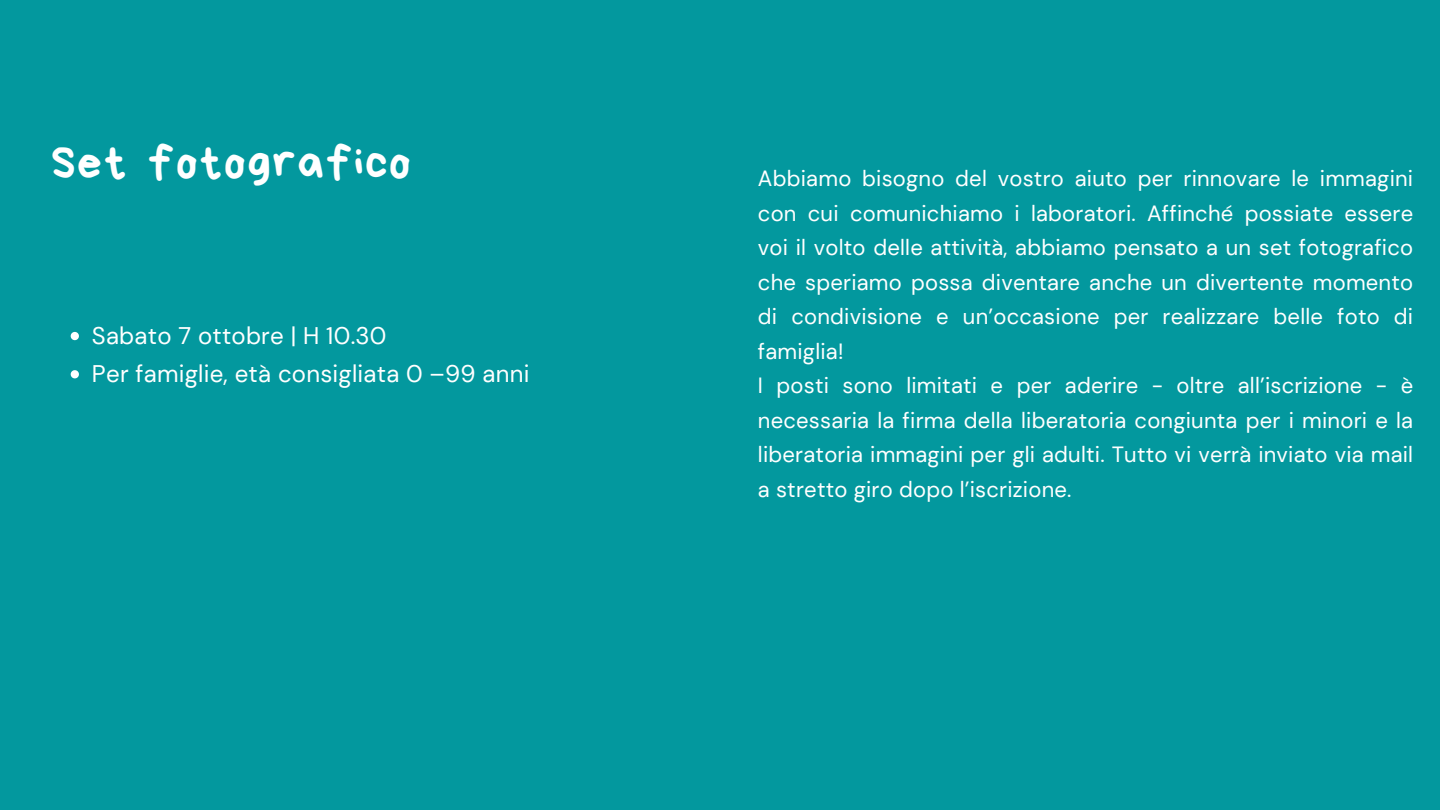
<style>
.page{position:relative;width:1440px;height:810px;background:#03989e}
.page>*{position:absolute;margin:0;border:0;box-sizing:border-box;transform-origin:0 0}
.t1{font:49px "Bryndan Write";letter-spacing:.035em;color:#fff}
.t2{font:24px "DM Sans";letter-spacing:.01em;color:#fff}
.t3{font:22px/34.5px "DM Sans";letter-spacing:.01em;color:#fff;text-align:justify}
</style>
<div class="page">
<svg style="left:71px;top:332px;width:8px;height:8px"></svg>
<svg style="left:71px;top:370px;width:8px;height:8px"></svg>
<p class="t1" style="left:51px;top:138px;width:361px">Set fotografico</p>
<p class="t2" style="left:92px;top:320px;width:296px">Sabato 7 ottobre | H 10.30</p>
<p class="t2" style="left:92px;top:358px;width:439px">Per famiglie, età consigliata 0 –99 anni</p>
<p class="t3" style="left:758px;top:161px;width:657px">Abbiamo bisogno del vostro aiuto per rinnovare le immagini con cui comunichiamo i laboratori. Affinché possiate essere voi il volto delle attività, abbiamo pensato a un set fotografico che speriamo possa diventare anche un divertente momento di condivisione e un’occasione per realizzare belle foto di famiglia!</p>
<p class="t3" style="left:758px;top:368px;width:657px">I posti sono limitati e per aderire - oltre all’iscrizione - è necessaria la firma della liberatoria congiunta per i minori e la liberatoria immagini per gli adulti. Tutto vi verrà inviato via mail a stretto giro dopo l’iscrizione.</p>
</div>
